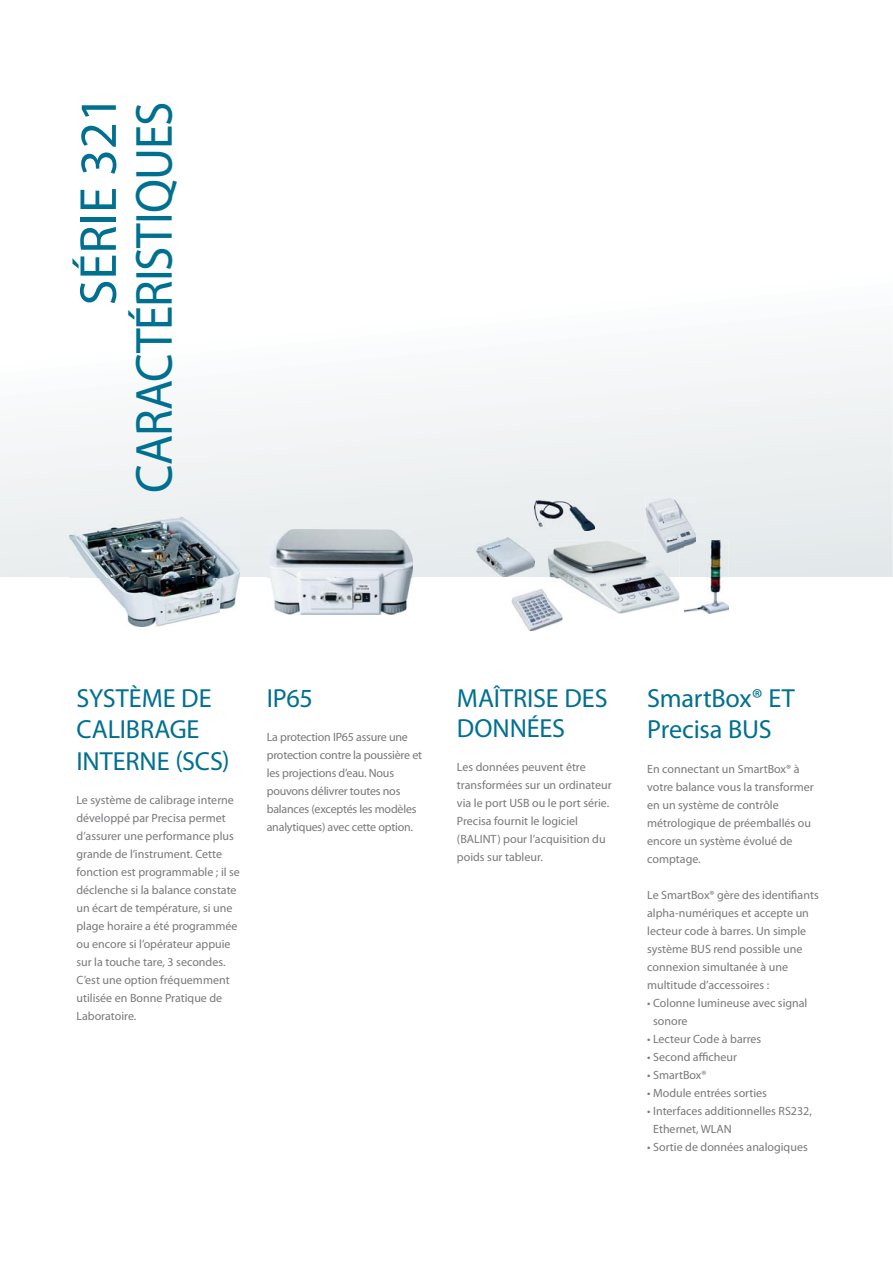
<style>
.page{position:relative;width:893px;height:1263px;background:#fff}
.page>*{position:absolute;margin:0;border:0;box-sizing:border-box;transform-origin:0 0}
.t1{font:52.5px/55.8px "Myriad Pro";letter-spacing:-.015em;color:#007091;text-align:right}
.t2{font:26.25px/31.5px "Myriad Pro";letter-spacing:-.005em;color:#007091}
.t3{font:12px/18px "Myriad Pro";color:#77787b}
.s1{color:#fff}
</style>
<div class="page">
<svg style="left:0;top:352px;width:893px;height:225px"></svg>
<img style="left:684px;top:540px;width:45px;height:73px">
<img style="left:69px;top:518px;width:171px;height:108px">
<img style="left:534px;top:501px;width:61px;height:30px">
<img style="left:477px;top:538px;width:57px;height:39px">
<img style="left:645px;top:498px;width:51px;height:54px">
<svg style="left:684px;top:540px;width:12px;height:12px"></svg>
<img style="left:548px;top:540px;width:131px;height:73px">
<img style="left:645px;top:540px;width:34px;height:12px">
<img style="left:268px;top:529px;width:145px;height:86px">
<img style="left:511px;top:589px;width:51px;height:42px">
<img style="left:548px;top:589px;width:14px;height:24px">
<h1 class="t1" style="left:74px;top:493px;width:399px;rotate:-90deg">SÉRIE 321<br>CARACTÉRISTIQUES</h1>
<h2 class="t2" style="left:76px;top:684px;width:155px">SYSTÈME DE<br>CALIBRAGE<br>INTERNE (SCS)</h2>
<p class="t3" style="left:76px;top:792px;width:165px">Le système de calibrage interne développé par Precisa permet d’assurer une performance plus grande de l’instrument. Cette fonction est programmable ; il se déclenche si la balance constate un écart de température, si une plage horaire a été programmée ou encore si l’opérateur appuie sur la touche tare, 3 secondes.<br>C’est une option fréquemment utilisée en Bonne Pratique de<br>Laboratoire.</p>
<h2 class="t2" style="left:267px;top:684px;width:48px">IP65</h2>
<p class="t3" style="left:267px;top:729px;width:157px">La protection IP65 assure une protection contre la poussière et les projections d’eau. Nous pouvons délivrer toutes nos balances (exceptés les modèles analytiques) avec cette option.</p>
<h2 class="t2" style="left:457px;top:685px;width:152px;line-height:30px">MAÎTRISE DES<br>DONNÉES</h2>
<p class="t3" style="left:457px;top:759px;width:156px">Les données peuvent être transformées sur un ordinateur via le port USB ou le port série.<br>Precisa fournit le logiciel (BALINT) pour l’acquisition du poids sur tableur.</p>
<h2 class="t2" style="left:647px;top:684px;width:149px">SmartBox® ET<br>Precisa BUS</h2>
<p class="t3" style="left:647px;top:761px;width:168px">En connectant un SmartBox® à votre balance vous la transformer en un système de contrôle métrologique de préemballés ou encore un système évolué de comptage.</p>
<p class="t3" style="left:647px;top:887px;width:173px">Le SmartBox® gère des identifiants alpha-numériques et accepte un lecteur code à barres. Un simple système BUS rend possible une connexion simultanée à une multitude d’accessoires :</p>
<p class="t3" style="left:647px;top:995px;width:162px">• Colonne lumineuse avec signal</p>
<p class="t3" style="left:647px;top:1013px;width:42px"><span class="s1">•</span> sonore</p>
<p class="t3" style="left:647px;top:1031px;width:116px">• Lecteur Code à barres</p>
<p class="t3" style="left:647px;top:1049px;width:91px">• Second afficheur</p>
<p class="t3" style="left:647px;top:1067px;width:61px">• SmartBox®</p>
<p class="t3" style="left:647px;top:1085px;width:121px">• Module entrées sorties</p>
<p class="t3" style="left:647px;top:1103px;width:166px">• Interfaces additionnelles RS232,</p>
<p class="t3" style="left:647px;top:1121px;width:86px"><span class="s1">•</span> Ethernet, WLAN</p>
<p class="t3" style="left:647px;top:1138px;width:162px">• Sortie de données analogiques</p>
</div>
